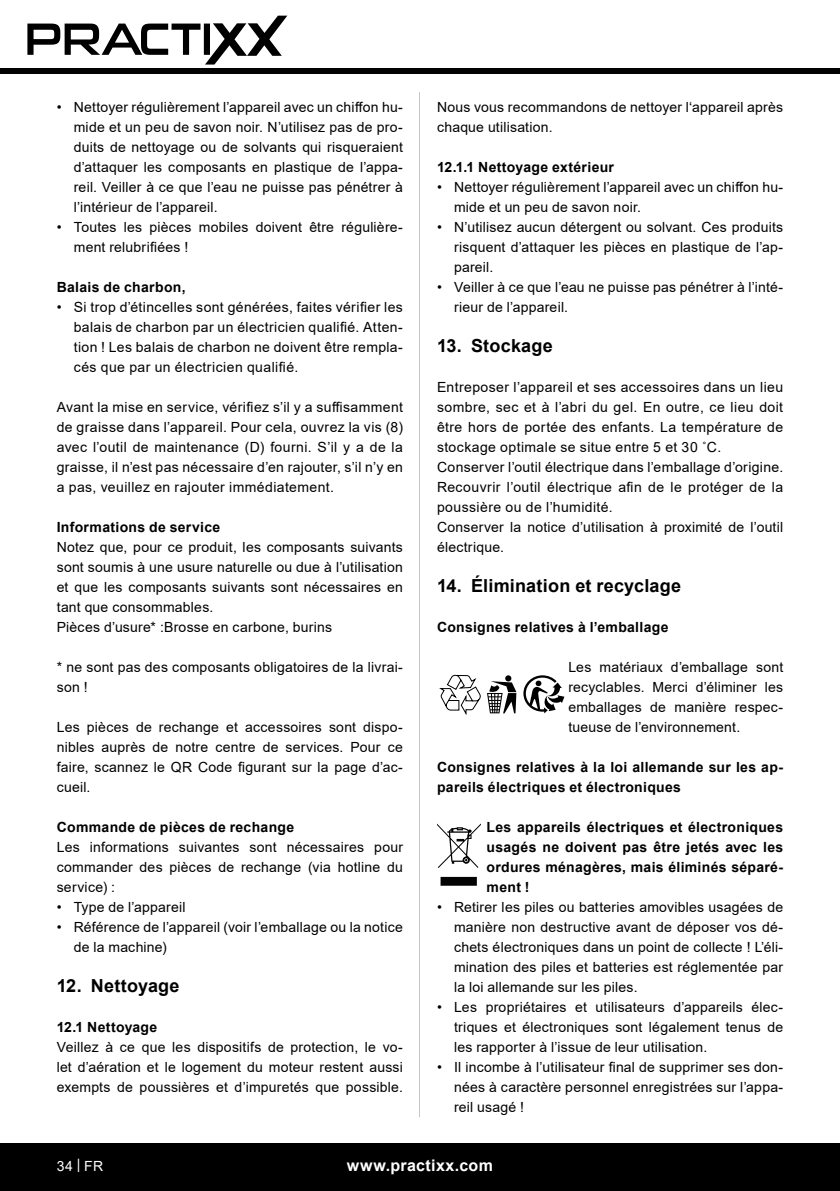
<style>
.page{position:relative;width:840px;height:1191px;background:#fff}
.page>*{position:absolute;margin:0;border:0;box-sizing:border-box;transform-origin:0 0}
.t1{font:700 18px "Arial";letter-spacing:.01em;color:#000}
.t2{font:700 16px "Arial";letter-spacing:.02em;color:#fff}
.Basiseinstellung{font:14px/20px "Arial";letter-spacing:.015em;color:#000;text-align:justify}
.Basiseinstellung-2{font:700 14px/20px "Arial";letter-spacing:.02em;color:#000}
.t3{font:14px "Arial";color:#fff}
</style>
<div class="page">
<div style="left:0;top:1143px;width:839px;height:48px;background:#000"></div>
<div style="left:0;top:68px;width:839px;height:6px;background:#020202"></div>
<svg style="left:27px;top:16px;width:260px;height:49px"></svg>
<hr style="left:419px;top:92px;width:1px;height:1025px;background:#c7c7c7">
<svg style="left:487px;top:675px;width:29px;height:38px"></svg>
<svg style="left:523px;top:675px;width:41px;height:38px"></svg>
<svg style="left:439px;top:674px;width:41px;height:41px"></svg>
<svg style="left:437px;top:823px;width:43px;height:62px"></svg>
<p class="Basiseinstellung" style="left:74px;top:97px;width:330px;text-indent:-17px">• Nettoyer régulièrement l’appareil avec un chiffon hu&shy;mide et un peu de savon noir. N’utilisez pas de pro&shy;duits de nettoyage ou de solvants qui risqueraient d’attaquer les composants en plastique de l’appa&shy;reil. Veiller à ce que l’eau ne puisse pas pénétrer à l’intérieur de l’appareil.</p>
<p class="Basiseinstellung" style="left:74px;top:217px;width:330px;text-indent:-17px">• Toutes les pièces mobiles doivent être régulière&shy;ment relubrifiées !</p>
<p class="Basiseinstellung-2" style="left:57px;top:277px;width:130px">Balais de charbon,</p>
<p class="Basiseinstellung" style="left:74px;top:297px;width:330px;text-indent:-17px">• Si trop d’étincelles sont générées, faites vérifier les balais de charbon par un électricien qualifié. Atten&shy;tion ! Les balais de charbon ne doivent être rempla&shy;cés que par un électricien qualifié.</p>
<p class="Basiseinstellung" style="left:57px;top:397px;width:347px">Avant la mise en service, vérifiez s’il y a suffisamment de graisse dans l’appareil. Pour cela, ouvrez la vis (8) avec l’outil de maintenance (D) fourni. S’il y a de la graisse, il n’est pas nécessaire d’en rajouter, s’il n’y en a pas, veuillez en rajouter immédiatement.</p>
<p class="Basiseinstellung-2" style="left:57px;top:517px;width:165px">Informations de service</p>
<p class="Basiseinstellung" style="left:57px;top:537px;width:347px">Notez que, pour ce produit, les composants suivants sont soumis à une usure naturelle ou due à l’utilisation et que les composants suivants sont nécessaires en tant que consommables.</p>
<p class="Basiseinstellung" style="left:57px;top:617px;width:277px">Pièces d’usure* :Brosse en carbone, burins</p>
<p class="Basiseinstellung" style="left:57px;top:657px;width:347px">* ne sont pas des composants obligatoires de la livrai&shy;son !</p>
<p class="Basiseinstellung" style="left:57px;top:717px;width:347px">Les pièces de rechange et accessoires sont dispo&shy;nibles auprès de notre centre de services. Pour ce faire, scannez le QR Code figurant sur la page d’ac&shy;cueil.</p>
<p class="Basiseinstellung-2" style="left:57px;top:817px;width:239px">Commande de pièces de rechange</p>
<p class="Basiseinstellung" style="left:57px;top:837px;width:347px">Les informations suivantes sont nécessaires pour commander des pièces de rechange (via hotline du service) :</p>
<p class="Basiseinstellung" style="left:57px;top:897px;width:130px">• Type de l’appareil</p>
<p class="Basiseinstellung" style="left:74px;top:917px;width:330px;text-indent:-17px">• Référence de l’appareil (voir l’emballage ou la notice de la machine)</p>
<p class="t1" style="left:57px;top:973px;width:124px">12. Nettoyage</p>
<p class="Basiseinstellung-2" style="left:57px;top:1017px;width:102px">12.1 Nettoyage</p>
<p class="Basiseinstellung" style="left:57px;top:1037px;width:347px">Veillez à ce que les dispositifs de protection, le vo&shy;let d’aération et le logement du moteur restent aussi exempts de poussières et d’impuretés que possible.</p>
<p class="Basiseinstellung" style="left:437px;top:97px;width:347px">Nous vous recommandons de nettoyer l‘appareil après chaque utilisation.</p>
<p class="Basiseinstellung-2" style="left:437px;top:157px;width:178px">12.1.1 Nettoyage extérieur</p>
<p class="Basiseinstellung" style="left:454px;top:177px;width:330px;text-indent:-17px">• Nettoyer régulièrement l’appareil avec un chiffon hu&shy;mide et un peu de savon noir.</p>
<p class="Basiseinstellung" style="left:454px;top:217px;width:330px;text-indent:-17px">• N’utilisez aucun détergent ou solvant. Ces produits risquent d’attaquer les pièces en plastique de l’ap&shy;pareil.</p>
<p class="Basiseinstellung" style="left:454px;top:277px;width:330px;text-indent:-17px">• Veiller à ce que l’eau ne puisse pas pénétrer à l’inté&shy;rieur de l’appareil.</p>
<p class="t1" style="left:437px;top:333px;width:117px">13. Stockage</p>
<p class="Basiseinstellung" style="left:437px;top:377px;width:347px">Entreposer l’appareil et ses accessoires dans un lieu sombre, sec et à l’abri du gel. En outre, ce lieu doit être hors de portée des enfants. La température de stockage optimale se situe entre 5 et 30 ˚C.</p>
<p class="Basiseinstellung" style="left:437px;top:457px;width:347px">Conserver l’outil électrique dans l’emballage d’origine.</p>
<p class="Basiseinstellung" style="left:437px;top:477px;width:347px">Recouvrir l’outil électrique afin de le protéger de la poussière ou de l’humidité.</p>
<p class="Basiseinstellung" style="left:437px;top:517px;width:347px">Conserver la notice d’utilisation à proximité de l’outil électrique.</p>
<p class="t1" style="left:437px;top:573px;width:245px">14. Élimination et recyclage</p>
<p class="Basiseinstellung-2" style="left:437px;top:617px;width:233px">Consignes relatives à l’emballage</p>
<p class="Basiseinstellung" style="left:568px;top:657px;width:216px">Les matériaux d’emballage sont recyclables. Merci d’éliminer les emballages de manière respec&shy;tueuse de l’environnement.</p>
<p class="Basiseinstellung-2" style="left:437px;top:757px;width:347px">Consignes relatives à la loi allemande sur les ap&shy;pareils électriques et électroniques</p>
<p class="Basiseinstellung-2" style="left:486px;top:817px;width:298px;text-align:justify">Les appareils électriques et électroniques usagés ne doivent pas être jetés avec les ordures ménagères, mais éliminés séparé&shy;ment !</p>
<p class="Basiseinstellung" style="left:454px;top:897px;width:330px;text-indent:-17px">• Retirer les piles ou batteries amovibles usagées de manière non destructive avant de déposer vos dé&shy;chets électroniques dans un point de collecte ! L’éli&shy;mination des piles et batteries est réglementée par la loi allemande sur les piles.</p>
<p class="Basiseinstellung" style="left:454px;top:997px;width:330px;text-indent:-17px">• Les propriétaires et utilisateurs d’appareils élec&shy;triques et électroniques sont légalement tenus de les rapporter à l’issue de leur utilisation.</p>
<p class="Basiseinstellung" style="left:454px;top:1057px;width:330px;text-indent:-17px">• Il incombe à l’utilisateur final de supprimer ses don&shy;nées à caractère personnel enregistrées sur l’appa&shy;reil usagé !</p>
<p class="t3" style="left:57px;top:1156px;width:48px">34 | FR</p>
<p class="t2" style="left:347px;top:1154px;width:147px">www.practixx.com</p>
</div>
